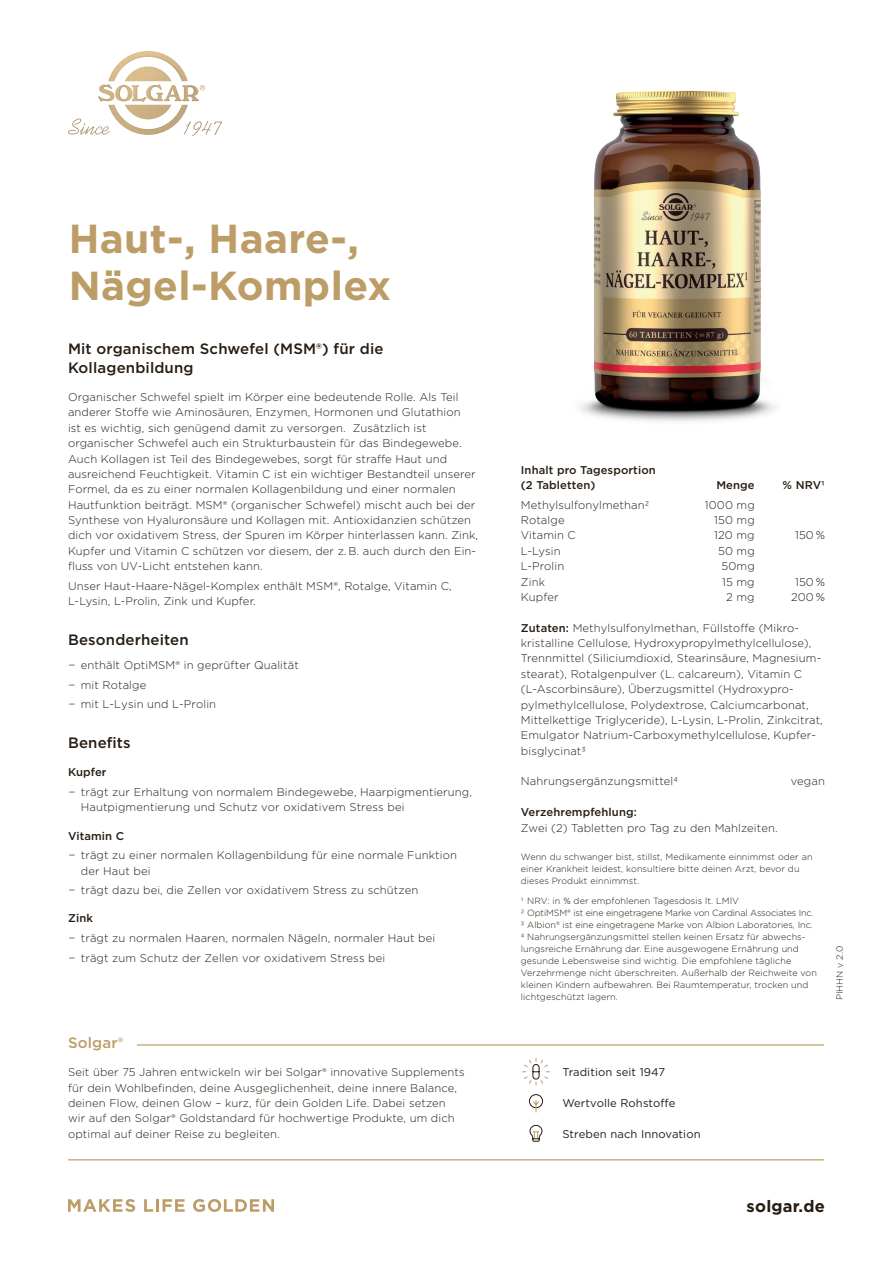
<style>
.page{position:relative;width:893px;height:1263px;background:#fff}
.page>*{position:absolute;margin:0;border:0;box-sizing:border-box;transform-origin:0 0}
.t1{font:700 40.5px/46.5px "Gotham";letter-spacing:.01em;color:#bd9d67}
.t2{font:700 16.5px "Gotham";letter-spacing:.015em;color:#261c12}
.t3{font:500 15px/18.8px "Gotham";letter-spacing:.01em;color:#261c12}
.t4{font:500 15px "Gotham";letter-spacing:.01em;color:#bd9d67}
.t5{font:300 11.25px/15.5px "Gotham";letter-spacing:.01em;color:#261c12}
.t6{font:500 11.25px/15.5px "Gotham";letter-spacing:.01em;color:#261c12}
.t7{font:11.25px "Gotham";letter-spacing:.01em;color:#261c12}
.t8{font:300 9px/12px "Gotham";letter-spacing:.01em;color:#261c12}
.s1{font-weight:500}
</style>
<div class="page">
<svg style="left:522px;top:1058px;width:28px;height:28px"></svg>
<hr style="left:137px;top:1044px;width:687px;height:1px;background:#bd9d67">
<hr style="left:68px;top:1159px;width:756px;height:1px;background:#bd9d67">
<svg style="left:68px;top:1199px;width:67px;height:13px"></svg>
<svg style="left:144px;top:1199px;width:41px;height:13px"></svg>
<svg style="left:193px;top:1199px;width:81px;height:13px"></svg>
<img style="left:148px;top:105px;width:40px;height:30px">
<img style="left:214px;top:121px;width:8px;height:14px">
<img style="left:202px;top:121px;width:6px;height:14px">
<svg style="left:92px;top:126px;width:15px;height:8px"></svg>
<img style="left:72px;top:119px;width:7px;height:14px">
<svg style="left:183px;top:122px;width:16px;height:13px"></svg>
<img style="left:125px;top:105px;width:46px;height:14px">
<img style="left:115px;top:85px;width:27px;height:16px">
<svg style="left:99px;top:84px;width:9px;height:4px"></svg>
<img style="left:182px;top:85px;width:7px;height:16px">
<img style="left:146px;top:85px;width:28px;height:16px">
<svg style="left:200px;top:85px;width:5px;height:5px"></svg>
<img style="left:124px;top:51px;width:24px;height:8px">
<img style="left:125px;top:67px;width:46px;height:14px">
<svg style="left:529px;top:1124px;width:14px;height:18px"></svg>
<div style="left:529px;top:1094px;width:14px;height:14px;border:1px solid #261c12;border-radius:50%"></div>
<svg style="left:532px;top:1100px;width:8px;height:13px"></svg>
<img style="left:580px;top:91px;width:196px;height:331px">
<h1 class="t1" style="left:69px;top:215px;width:324px">Haut-, Haare-,<br>Nägel-Komplex</h1>
<h3 class="t3" style="left:68px;top:339px;width:317px">Mit organischem Schwefel (MSM®) für die<br>Kollagenbildung</h3>
<p class="t5" style="left:68px;top:389px;width:412px">Organischer Schwefel spielt im Körper eine bedeutende Rolle. Als Teil anderer Stoffe wie Aminosäuren, Enzymen, Hormonen und Glutathion<br>ist es wichtig, sich genügend damit zu versorgen. Zusätzlich ist organischer Schwefel auch ein Strukturbaustein für das Bindegewebe.<br>Auch Kollagen ist Teil des Bindegewebes, sorgt für straffe Haut und ausreichend Feuchtigkeit. Vitamin C ist ein wichtiger Bestandteil unserer Formel, da es zu einer normalen Kollagenbildung und einer normalen Hautfunktion beiträgt. MSM® (organischer Schwefel) mischt auch bei der Synthese von Hyaluronsäure und Kollagen mit. Antioxidanzien schützen dich vor oxidativem Stress, der Spuren im Körper hinterlassen kann. Zink, Kupfer und Vitamin C schützen vor diesem, der z. B. auch durch den Ein&shy;fluss von UV-Licht entstehen kann.</p>
<p class="t5" style="left:68px;top:578px;width:385px">Unser Haut-Haare-Nägel-Komplex enthält MSM®, Rotalge, Vitamin C,<br>L-Lysin, L-Prolin, Zink und Kupfer.</p>
<h3 class="t3" style="left:68px;top:630px;width:122px">Besonderheiten</h3>
<p class="t5" style="left:68px;top:655px;width:232px;line-height:19.6px">− enthält OptiMSM® in geprüfter Qualität − mit Rotalge<br>− mit L-Lysin und L-Prolin</p>
<h3 class="t3" style="left:68px;top:733px;width:64px">Benefits</h3>
<p class="t6" style="left:68px;top:764px;width:40px">Kupfer</p>
<p class="t5" style="left:81px;top:784px;width:393px;text-indent:-12px">− trägt zur Erhaltung von normalem Bindegewebe, Haarpigmentierung,<br>Hautpigmentierung und Schutz vor oxidativem Stress bei</p>
<p class="t6" style="left:68px;top:828px;width:58px">Vitamin C</p>
<p class="t5" style="left:81px;top:847px;width:378px;text-indent:-12px">− trägt zu einer normalen Kollagenbildung für eine normale Funktion der Haut bei</p>
<p class="t5" style="left:68px;top:882px;width:351px">− trägt dazu bei, die Zellen vor oxidativem Stress zu schützen</p>
<p class="t6" style="left:68px;top:910px;width:26px">Zink</p>
<p class="t5" style="left:68px;top:928px;width:368px;line-height:19.6px">− trägt zu normalen Haaren, normalen Nägeln, normaler Haut bei − trägt zum Schutz der Zellen vor oxidativem Stress bei</p>
<p class="t6" style="left:521px;top:462px;width:136px">Inhalt pro Tagesportion (2 Tabletten)</p>
<p class="t6" style="left:716px;top:477px;width:40px">Menge</p>
<p class="t6" style="left:782px;top:477px;width:44px">% NRV1</p>
<p class="t5" style="left:521px;top:497px;width:130px">Methylsulfonylmethan2</p>
<p class="t5" style="left:705px;top:497px;width:51px">1000 mg</p>
<p class="t5" style="left:521px;top:512px;width:45px">Rotalge</p>
<p class="t5" style="left:714px;top:512px;width:42px">150 mg</p>
<p class="t5" style="left:521px;top:527px;width:56px">Vitamin C</p>
<p class="t5" style="left:714px;top:527px;width:42px">120 mg</p>
<p class="t5" style="left:795px;top:527px;width:31px">150 %</p>
<p class="t5" style="left:521px;top:543px;width:41px">L-Lysin</p>
<p class="t5" style="left:718px;top:543px;width:38px">50 mg</p>
<p class="t5" style="left:521px;top:558px;width:45px">L-Prolin</p>
<p class="t5" style="left:722px;top:558px;width:35px">50mg</p>
<p class="t5" style="left:521px;top:573px;width:26px">Zink</p>
<p class="t5" style="left:722px;top:573px;width:34px">15 mg</p>
<p class="t5" style="left:795px;top:573px;width:31px">150 %</p>
<p class="t5" style="left:521px;top:589px;width:39px">Kupfer</p>
<p class="t5" style="left:726px;top:589px;width:30px">2 mg</p>
<p class="t5" style="left:791px;top:589px;width:35px">200 %</p>
<p class="t5" style="left:521px;top:620px;width:303px"><span class="s1">Zutaten:</span> Methylsulfonylmethan, Füllstoffe (Mikro&shy;kristalline Cellulose, Hydroxypropylmethylcellulose), Trennmittel (Siliciumdioxid, Stearinsäure, Magnesium&shy;stearat), Rotalgenpulver (L. calcareum), Vitamin C (L-Ascorbinsäure), Überzugsmittel (Hydroxypro&shy;pylmethylcellulose, Polydextrose, Calciumcarbonat, Mittelkettige Triglyceride), L-Lysin, L-Prolin, Zinkcitrat, Emulgator Natrium-Carboxymethylcellulose, Kupfer&shy;bisglycinat3</p>
<p class="t5" style="left:521px;top:773px;width:159px">Nahrungsergänzungsmittel4</p>
<p class="t5" style="left:791px;top:773px;width:36px">vegan</p>
<p class="t6" style="left:521px;top:804px;width:117px">Verzehrempfehlung:</p>
<p class="t5" style="left:521px;top:819px;width:258px">Zwei (2) Tabletten pro Tag zu den Mahlzeiten.</p>
<p class="t8" style="left:521px;top:850px;width:293px">Wenn du schwanger bist, stillst, Medikamente einnimmst oder an einer Krankheit leidest, konsultiere bitte deinen Arzt, bevor du dieses Produkt einnimmst.</p>
<p class="t8" style="left:521px;top:895px;width:297px">1 NRV: in % der empfohlenen Tagesdosis lt. LMIV<br>2 OptiMSM® ist eine eingetragene Marke von Cardinal Associates Inc.<br>3 Albion® ist eine eingetragene Marke von Albion Laboratories, Inc.<br>4 Nahrungsergänzungsmittel stellen keinen Ersatz für abwechs&shy;lungsreiche Ernährung dar. Eine ausgewogene Ernährung und gesunde Lebensweise sind wichtig. Die empfohlene tägliche Verzehrmenge nicht überschreiten. Außerhalb der Reichweite von kleinen Kindern aufbewahren. Bei Raumtemperatur, trocken und lichtgeschützt lagern.</p>
<p class="t8" style="left:833px;top:1000px;width:56px;rotate:-90deg">PIHHN v 2.0</p>
<h3 class="t4" style="left:68px;top:1033px;width:57px">Solgar®</h3>
<p class="t5" style="left:68px;top:1064px;width:398px">Seit über 75 Jahren entwickeln wir bei Solgar® innovative Supplements</p>
<p class="t7" style="left:562px;top:1065px;width:104px">Tradition seit 1947</p>
<p class="t5" style="left:68px;top:1079px;width:390px">für dein Wohlbefinden, deine Ausgeglichenheit, deine innere Balance, deinen Flow, deinen Glow – kurz, für dein Golden Life. Dabei setzen wir auf den Solgar® Goldstandard für hochwertige Produkte, um dich optimal auf deiner Reise zu begleiten.</p>
<p class="t7" style="left:562px;top:1096px;width:115px">Wertvolle Rohstoffe</p>
<p class="t7" style="left:562px;top:1127px;width:140px">Streben nach Innovation</p>
<h2 class="t2" style="left:747px;top:1195px;width:80px">solgar.de</h2>
</div>
